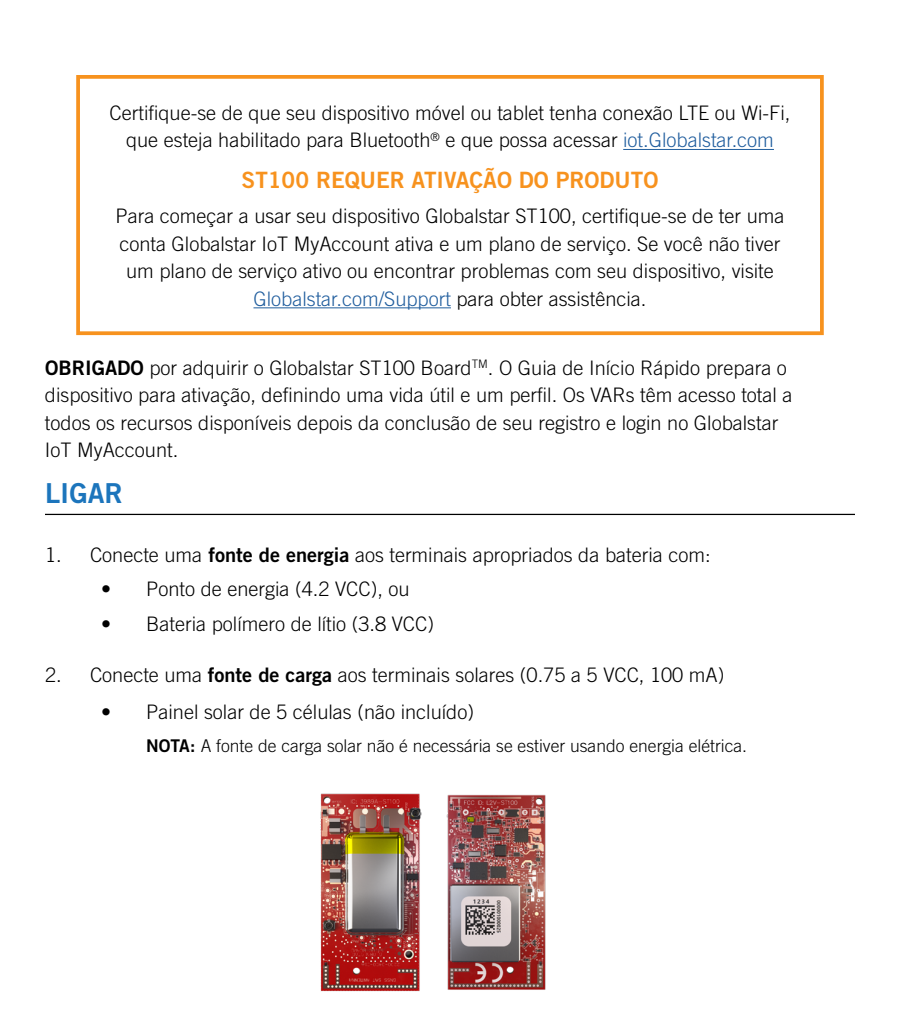
<style>
.page{position:relative;width:900px;height:1035px;background:#fff}
.page>*{position:absolute;margin:0;border:0;box-sizing:border-box;transform-origin:0 0}
.t1{font:27.5px "Trade Gothic Bold Two";color:#1c75bc}
.t2{font:22.5px "Trade Gothic Bold Two";color:#f7921e}
.t3{font:300 20px/27.5px "Trade Gothic";color:#000;text-align:center}
.t4{font:300 17.5px "Trade Gothic";color:#000}
.s1{color:#215e9e}
.s2{font-family:"Trade Gothic Bold Two";font-weight:400}
</style>
<div class="page">
<hr style="left:254px;top:307px;width:197px;height:1px;background:#215e9e">
<hr style="left:623px;top:149px;width:151px;height:1px;background:#215e9e">
<hr style="left:45px;top:514px;width:810px;height:1px;background:#000">
<div style="left:76px;top:75px;width:748px;height:260px;border:4px solid #f7921e"></div>
<img style="left:320px;top:793px;width:102px;height:199px">
<img style="left:446px;top:794px;width:100px;height:196px">
<p class="t3" style="left:110px;top:99px;width:682px">Certifique-se de que seu dispositivo móvel ou tablet tenha conexão LTE ou Wi-Fi, que esteja habilitado para Bluetooth<sup>®</sup> e que possa acessar <span class="s1">iot.Globalstar.com</span></p>
<p class="t2" style="left:242px;top:166px;width:418px">ST100 REQUER ATIVAÇÃO DO PRODUTO</p>
<p class="t3" style="left:116px;top:202px;width:670px">Para começar a usar seu dispositivo Globalstar ST100, certifique-se de ter uma conta Globalstar IoT MyAccount ativa e um plano de serviço. Se você não tiver um plano de serviço ativo ou encontrar problemas com seu dispositivo, visite <span class="s1">Globalstar.com/Support</span> para obter assistência.</p>
<p class="t3" style="left:45px;top:353px;width:749px;text-align:left"><span class="s2">OBRIGADO</span> por adquirir o Globalstar ST100 Board<sup>TM</sup>. O Guia de Início Rápido prepara o dispositivo para ativação, definindo uma vida útil e um perfil. Os VARs têm acesso total a todos os recursos disponíveis depois da conclusão de seu registro e login no Globalstar IoT MyAccount.</p>
<h1 class="t1" style="left:45px;top:476px;width:79px">LIGAR</h1>
<p class="t3" style="left:45px;top:541px;width:667px">1. Conecte uma <span class="s2">fonte de energia</span> aos terminais apropriados da bateria com:</p>
<p class="t3" style="left:101px;top:575px;width:310px">• Ponto de energia (4.2 VCC), ou</p>
<p class="t3" style="left:101px;top:610px;width:334px">• Bateria polímero de lítio (3.8 VCC)</p>
<p class="t3" style="left:45px;top:661px;width:681px">2. Conecte uma <span class="s2">fonte de carga</span> aos terminais solares (0.75 a 5 VCC, 100 mA)</p>
<p class="t3" style="left:101px;top:698px;width:374px">• Painel solar de 5 células (não incluído)</p>
<p class="t4" style="left:146px;top:735px;width:602px"><span class="s2">NOTA:</span> A fonte de carga solar não é necessária se estiver usando energia elétrica.</p>
</div>
